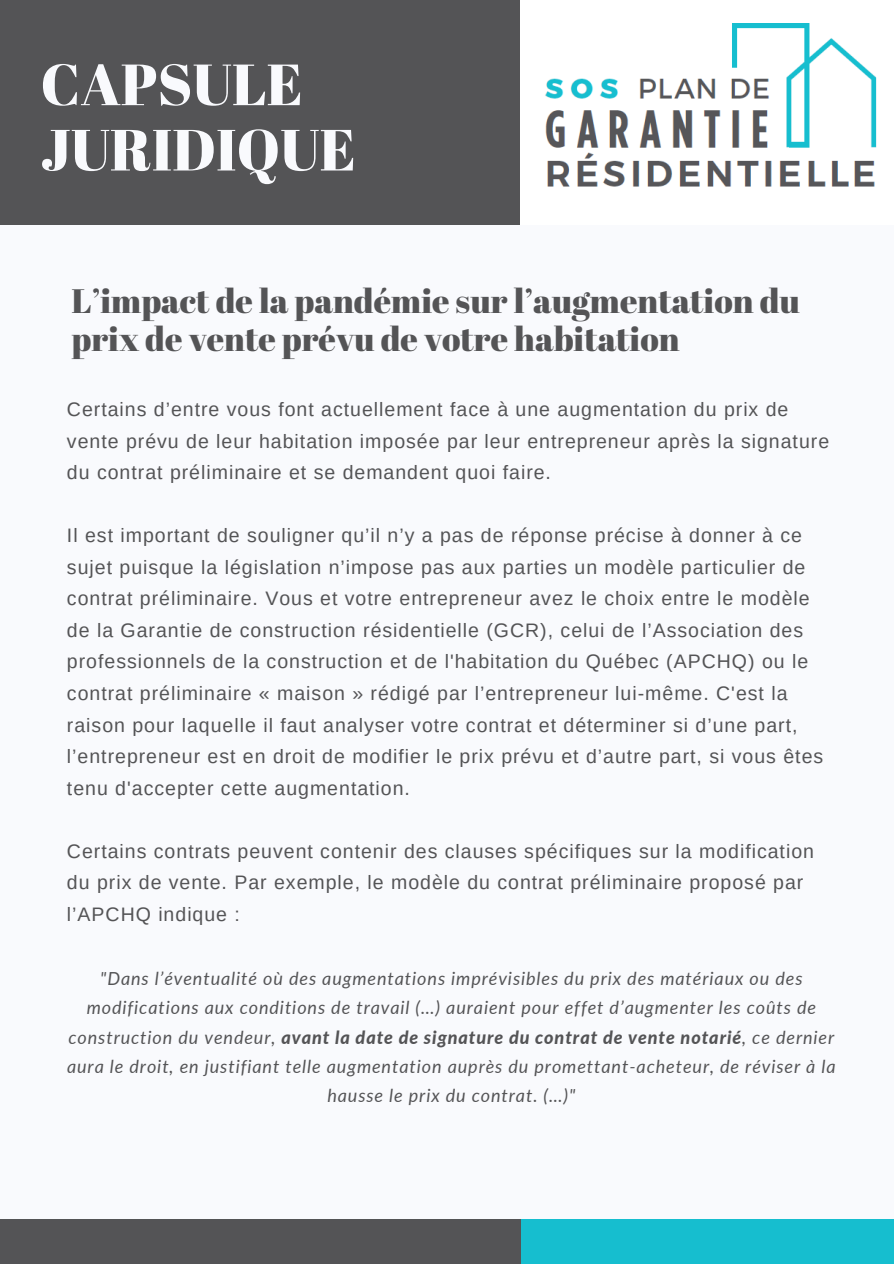
<style>
.page{position:relative;width:894px;height:1264px;background:#fff}
.page>*{position:absolute;margin:0;border:0;box-sizing:border-box;transform-origin:0 0}
.t1{font:57.9px/65.2px "Abril Fatface";color:#f9fafd}
.t2{font:33.9px/38.2px "Abril Fatface";color:#545456}
.t3{font:19.5px/31.5px "Arimo";letter-spacing:.05em;color:#545456}
.t4{font:italic 18px/29.2px "Lato";letter-spacing:.05em;color:#545456;text-align:center}
.s1{font-weight:800}
</style>
<div class="page">
<div style="left:0;top:0;width:893px;height:1263px;background:#f9fafd"></div>
<div style="left:0;top:0;width:520px;height:224px;background:#545456"></div>
<div style="left:517px;top:1218px;width:376px;height:45px;background:#16becf"></div>
<div style="left:0;top:1218px;width:520px;height:45px;background:#545456"></div>
<img style="left:545px;top:23px;width:332px;height:164px">
<p class="t1" style="left:41px;top:50px;width:317px">CAPSULE<br>JURIDIQUE</p>
<p class="t2" style="left:72px;top:281px;width:729px">L’impact de la pandémie sur l’augmentation du prix de vente prévu de votre habitation</p>
<p class="t3" style="left:67px;top:393px;width:763px">Certains d’entre vous font actuellement face à une augmentation du prix de vente prévu de leur habitation imposée par leur entrepreneur après la signature du contrat préliminaire et se demandent quoi faire.</p>
<p class="t3" style="left:67px;top:520px;width:757px">Il est important de souligner qu’il n’y a pas de réponse précise à donner à ce sujet puisque la législation n’impose pas aux parties un modèle particulier de contrat préliminaire. Vous et votre entrepreneur avez le choix entre le modèle de la Garantie de construction résidentielle (GCR), celui de l’Association des professionnels de la construction et de l'habitation du Québec (APCHQ) ou le contrat préliminaire « maison » rédigé par l’entrepreneur lui-même. C'est la raison pour laquelle il faut analyser votre contrat et déterminer si d’une part, l’entrepreneur est en droit de modifier le prix prévu et d’autre part, si vous êtes tenu d'accepter cette augmentation.</p>
<p class="t3" style="left:67px;top:835px;width:748px">Certains contrats peuvent contenir des clauses spécifiques sur la modification du prix de vente. Par exemple, le modèle du contrat préliminaire proposé par l’APCHQ indique :</p>
<p class="t4" style="left:67px;top:963px;width:770px">"Dans l’éventualité où des augmentations imprévisibles du prix des matériaux ou des modifications aux conditions de travail (…) auraient pour effet d’augmenter les coûts de construction du vendeur, <span class="s1">avant la date de signature du contrat de vente notarié</span>, ce dernier aura le droit, en justifiant telle augmentation auprès du promettant-acheteur, de réviser à la hausse le prix du contrat. (…)"</p>
</div>
